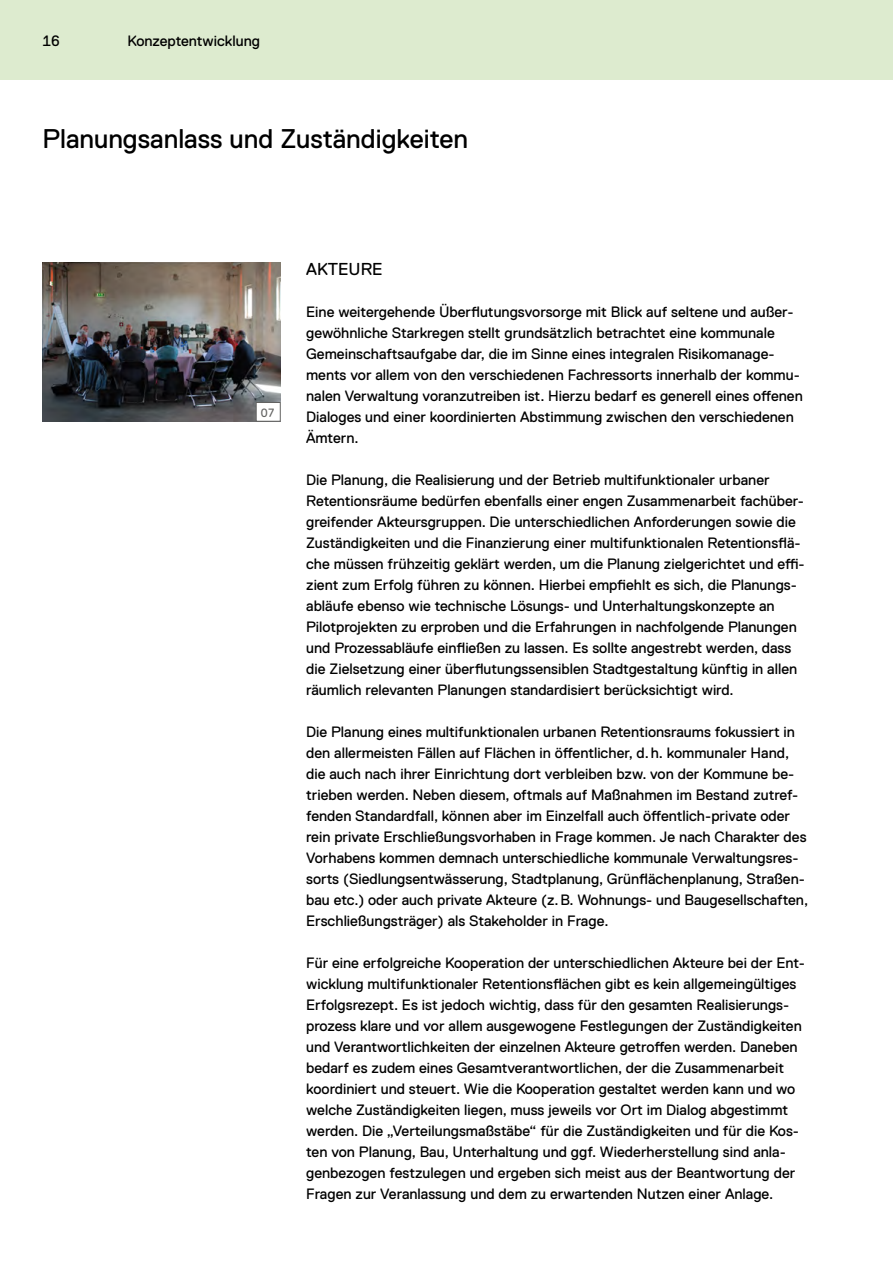
<style>
.page{position:relative;width:893px;height:1263px;background:#fff}
.page>*{position:absolute;margin:0;border:0;box-sizing:border-box;transform-origin:0 0}
.t1{font:27px "Replica";color:#000}
.t2{font:17.25px "Replica";color:#000}
.t3{font:15px/21px "Replica";color:#000}
.t4{font:12px "Replica";color:#636362}
</style>
<div class="page">
<div style="left:0;top:0;width:893px;height:80px;background:#ddebcf"></div>
<img style="left:43px;top:263px;width:238px;height:159px">
<div style="left:256px;top:402px;width:24px;height:19px;background:#fff"></div>
<div style="left:256px;top:402px;width:25px;height:20px;border:1px solid #636362"></div>
<p class="t3" style="left:43px;top:30px;width:19px">16</p>
<p class="t3" style="left:128px;top:30px;width:134px">Konzeptentwicklung</p>
<h1 class="t1" style="left:43px;top:124px;width:427px">Planungsanlass und Zuständigkeiten</h1>
<p class="t4" style="left:261px;top:406px;width:15px">07</p>
<p class="t2" style="left:306px;top:259px;width:78px">AKTEURE</p>
<p class="t3" style="left:306px;top:301px;width:498px">Eine weitergehende Überflutungsvorsorge mit Blick auf seltene und außer&shy;gewöhnliche Starkregen stellt grundsätzlich betrachtet eine kommunale Gemeinschaftsaufgabe dar, die im Sinne eines integralen Risikomanage&shy;ments vor allem von den verschiedenen Fachressorts innerhalb der kommu&shy;nalen Verwaltung voranzutreiben ist. Hierzu bedarf es generell eines offenen Dialoges und einer koordinierten Abstimmung zwischen den verschiedenen Ämtern.</p>
<p class="t3" style="left:306px;top:469px;width:500px">Die Planung, die Realisierung und der Betrieb multifunktionaler urbaner Retentionsräume bedürfen ebenfalls einer engen Zusammenarbeit fachüber&shy;greifender Akteursgruppen. Die unterschiedlichen Anforderungen sowie die Zuständigkeiten und die Finanzierung einer multifunktionalen Retentionsflä&shy;che müssen frühzeitig geklärt werden, um die Planung zielgerichtet und effi&shy;zient zum Erfolg führen zu können. Hierbei empfiehlt es sich, die Planungs&shy;abläufe ebenso wie technische Lösungs- und Unterhaltungskonzepte an Pilotprojekten zu erproben und die Erfahrungen in nachfolgende Planungen und Prozessabläufe einfließen zu lassen. Es sollte angestrebt werden, dass die Zielsetzung einer überflutungssensiblen Stadtgestaltung künftig in allen räumlich relevanten Planungen standardisiert berücksichtigt wird.</p>
<p class="t3" style="left:306px;top:721px;width:504px">Die Planung eines multifunktionalen urbanen Retentionsraums fokussiert in den allermeisten Fällen auf Flächen in öffentlicher, d.h. kommunaler Hand, die auch nach ihrer Einrichtung dort verbleiben bzw. von der Kommune be&shy;trieben werden. Neben diesem, oftmals auf Maßnahmen im Bestand zutref&shy;fenden Standardfall, können aber im Einzelfall auch öffentlich-private oder rein private Erschließungsvorhaben in Frage kommen. Je nach Charakter des Vorhabens kommen demnach unterschiedliche kommunale Verwaltungsres&shy;sorts (Siedlungsentwässerung, Stadtplanung, Grünflächenplanung, Straßen&shy;bau etc.) oder auch private Akteure (z.B. Wohnungs- und Baugesellschaften, Erschließungsträger) als Stakeholder in Frage.</p>
<p class="t3" style="left:306px;top:952px;width:500px">Für eine erfolgreiche Kooperation der unterschiedlichen Akteure bei der Ent&shy;wicklung multifunktionaler Retentionsflächen gibt es kein allgemeingültiges Erfolgsrezept. Es ist jedoch wichtig, dass für den gesamten Realisierungs&shy;prozess klare und vor allem ausgewogene Festlegungen der Zuständigkeiten und Verantwortlichkeiten der einzelnen Akteure getroffen werden. Daneben bedarf es zudem eines Gesamtverantwortlichen, der die Zusammenarbeit koordiniert und steuert. Wie die Kooperation gestaltet werden kann und wo welche Zuständigkeiten liegen, muss jeweils vor Ort im Dialog abgestimmt werden. Die „Verteilungsmaßstäbe“ für die Zuständigkeiten und für die Kos&shy;ten von Planung, Bau, Unterhaltung und ggf. Wiederherstellung sind anla&shy;genbezogen festzulegen und ergeben sich meist aus der Beantwortung der Fragen zur Veranlassung und dem zu erwartenden Nutzen einer Anlage.</p>
</div>
